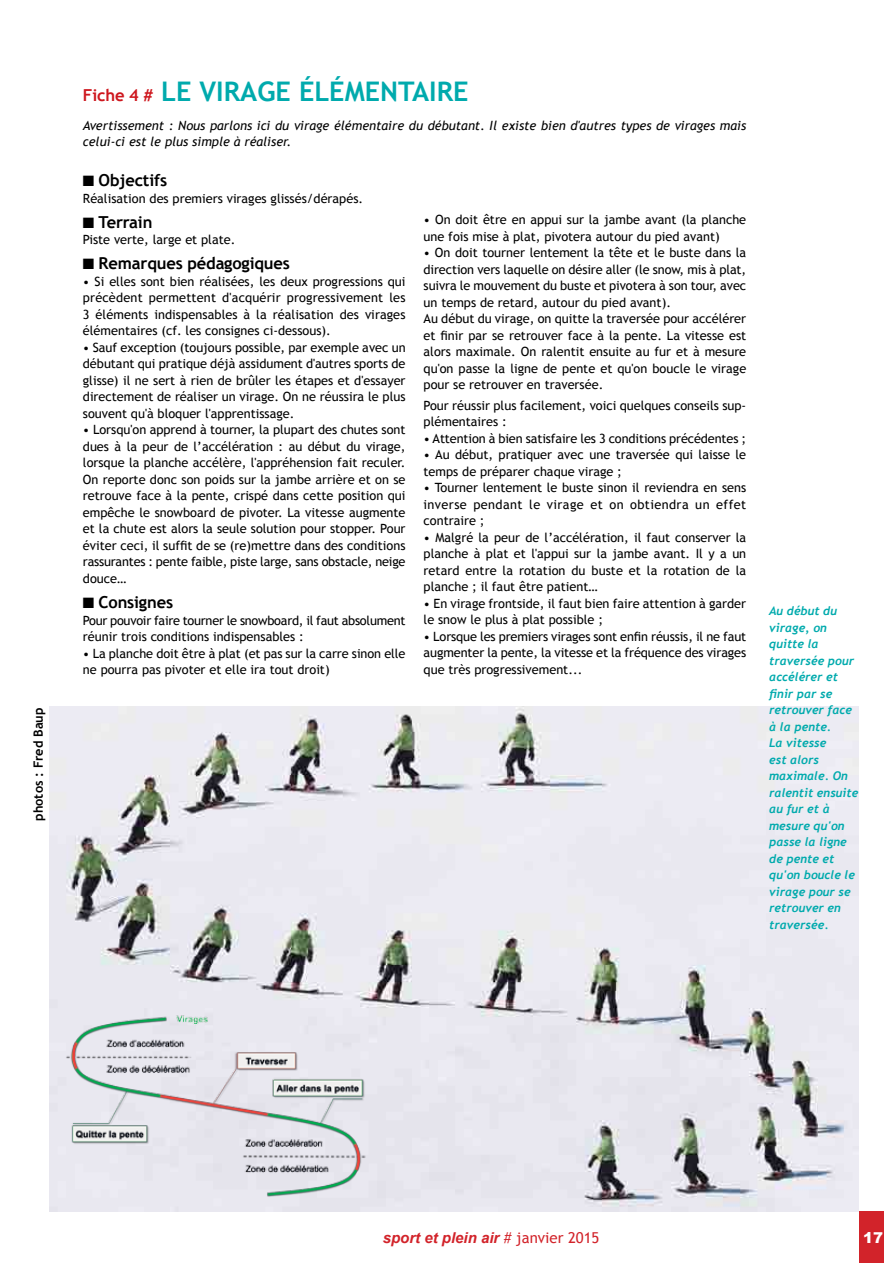
<style>
.page{position:relative;width:893px;height:1263px;background:#fff}
.page>*{position:absolute;margin:0;border:0;box-sizing:border-box;transform-origin:0 0}
.t1{font:700 27px "Trebuchet MS";color:#00aaad}
.t2{font:700 16.5px "Trebuchet MS";letter-spacing:-.01em;color:#000}
.t3{font:italic 700 15px "Arial";color:#d2232a}
.t4{font:900 15px "Arial";color:#fff}
.t5{font:12.75px/16.5px "Trebuchet MS";color:#000;text-align:justify}
.t6{font:italic 12.75px/16.5px "Trebuchet MS";color:#000}
.t7{font:12.75px/16.5px "Trebuchet MS";letter-spacing:-.02em;color:#000}
.t8{font:700 12.75px "Trebuchet MS";color:#000}
.t9{font:italic 700 12px/16.5px "Trebuchet";color:#00aaad}
.s1{font-size:16.5px;color:#ce171e}
.s2{font-family:"Trebuchet MS";font-weight:400;font-style:normal}
</style>
<div class="page">
<div style="left:859px;top:1212px;width:24px;height:51px;background:#d2232a"></div>
<img style="left:50px;top:706px;width:809px;height:506px">
<img style="left:60px;top:1011px;width:311px;height:186px">
<p class="t8" style="left:30px;top:821px;width:115px;rotate:-90deg">photos : Fred Baup</p>
<h1 class="t1" style="left:83px;top:74px;width:387px"><span class="s1">Fiche 4 #</span> le virage élémentaire</h1>
<p class="t6" style="left:83px;top:117px;width:665px">Avertissement : Nous parlons ici du virage élémentaire du débutant. Il existe bien d'autres types de virages mais celui-ci est le plus simple à réaliser.</p>
<p class="t2" style="left:83px;top:170px;width:86px">■ Objectifs</p>
<p class="t5" style="left:83px;top:190px;width:282px">Réalisation des premiers virages glissés/dérapés.</p>
<p class="t2" style="left:83px;top:212px;width:71px">■ Terrain</p>
<p class="t5" style="left:83px;top:232px;width:154px">Piste verte, large et plate.</p>
<p class="t2" style="left:83px;top:253px;width:209px">■ Remarques pédagogiques</p>
<p class="t5" style="left:83px;top:273px;width:324px">• Si elles sont bien réalisées, les deux progressions qui précèdent permettent d'acquérir progressivement les 3 éléments indispensables à la réalisation des virages élémentaires (cf. les consignes ci-dessous).</p>
<p class="t5" style="left:83px;top:339px;width:324px">• Sauf exception (toujours possible, par exemple avec un débutant qui pratique déjà assidument d'autres sports de glisse) il ne sert à rien de brûler les étapes et d'essayer directement de réaliser un virage. On ne réussira le plus souvent qu'à bloquer l'apprentissage.</p>
<p class="t5" style="left:83px;top:422px;width:324px">• Lorsqu'on apprend à tourner, la plupart des chutes sont dues à la peur de l’accélération : au début du virage, lorsque la planche accélère, l'appréhension fait reculer.<br>On reporte donc son poids sur la jambe arrière et on se retrouve face à la pente, crispé dans cette position qui empêche le snowboard de pivoter. La vitesse augmente et la chute est alors la seule solution pour stopper. Pour éviter ceci, il suffit de se (re)mettre dans des conditions rassurantes : pente faible, piste large, sans obstacle, neige douce…</p>
<p class="t2" style="left:83px;top:592px;width:92px">■ Consignes</p>
<p class="t7" style="left:83px;top:612px;width:324px">Pour pouvoir faire tourner le snowboard, il faut absolument réunir trois conditions indispensables :</p>
<p class="t5" style="left:83px;top:645px;width:324px">• La planche doit être à plat (et pas sur la carre sinon elle ne pourra pas pivoter et elle ira tout droit)</p>
<p class="t5" style="left:424px;top:212px;width:324px">• On doit être en appui sur la jambe avant (la planche une fois mise à plat, pivotera autour du pied avant)</p>
<p class="t5" style="left:424px;top:245px;width:324px;text-align:left">• On doit tourner lentement la tête et le buste dans la direction vers laquelle on désire aller (le snow, mis à plat, suivra le mouvement du buste et pivotera à son tour, avec un temps de retard, autour du pied avant).<br>Au début du virage, on quitte la traversée pour accélérer et finir par se retrouver face à la pente. La vitesse est alors maximale. On ralentit ensuite au fur et à mesure qu'on passe la ligne de pente et qu'on boucle le virage pour se retrouver en traversée.</p>
<p class="t5" style="left:424px;top:397px;width:324px">Pour réussir plus facilement, voici quelques conseils sup&shy;plémentaires :</p>
<p class="t5" style="left:424px;top:430px;width:324px">• Attention à bien satisfaire les 3 conditions précédentes ;</p>
<p class="t5" style="left:424px;top:447px;width:324px">• Au début, pratiquer avec une traversée qui laisse le temps de préparer chaque virage ;</p>
<p class="t5" style="left:424px;top:480px;width:324px">• Tourner lentement le buste sinon il reviendra en sens inverse pendant le virage et on obtiendra un effet contraire ;</p>
<p class="t5" style="left:424px;top:529px;width:324px">• Malgré la peur de l’accélération, il faut conserver la planche à plat et l'appui sur la jambe avant. Il y a un retard entre la rotation du buste et la rotation de la planche ; il faut être patient…</p>
<p class="t5" style="left:424px;top:595px;width:324px">• En virage frontside, il faut bien faire attention à garder le snow le plus à plat possible ;</p>
<p class="t5" style="left:424px;top:628px;width:324px">• Lorsque les premiers virages sont enfin réussis, il ne faut augmenter la pente, la vitesse et la fréquence des virages que très progressivement...</p>
<p class="t9" style="left:769px;top:603px;width:91px">Au début du virage, on quitte la traversée pour accélérer et finir par se retrouver face à la pente.<br>La vitesse<br>est alors maximale. On ralentit ensuite au fur et à mesure qu'on passe la ligne de pente et qu'on boucle le virage pour se retrouver en traversée.</p>
<p class="t3" style="left:383px;top:1229px;width:218px">sport et plein air <span class="s2"># janvier 2015</span></p>
<p class="t4" style="left:863px;top:1229px;width:22px">17</p>
</div>
